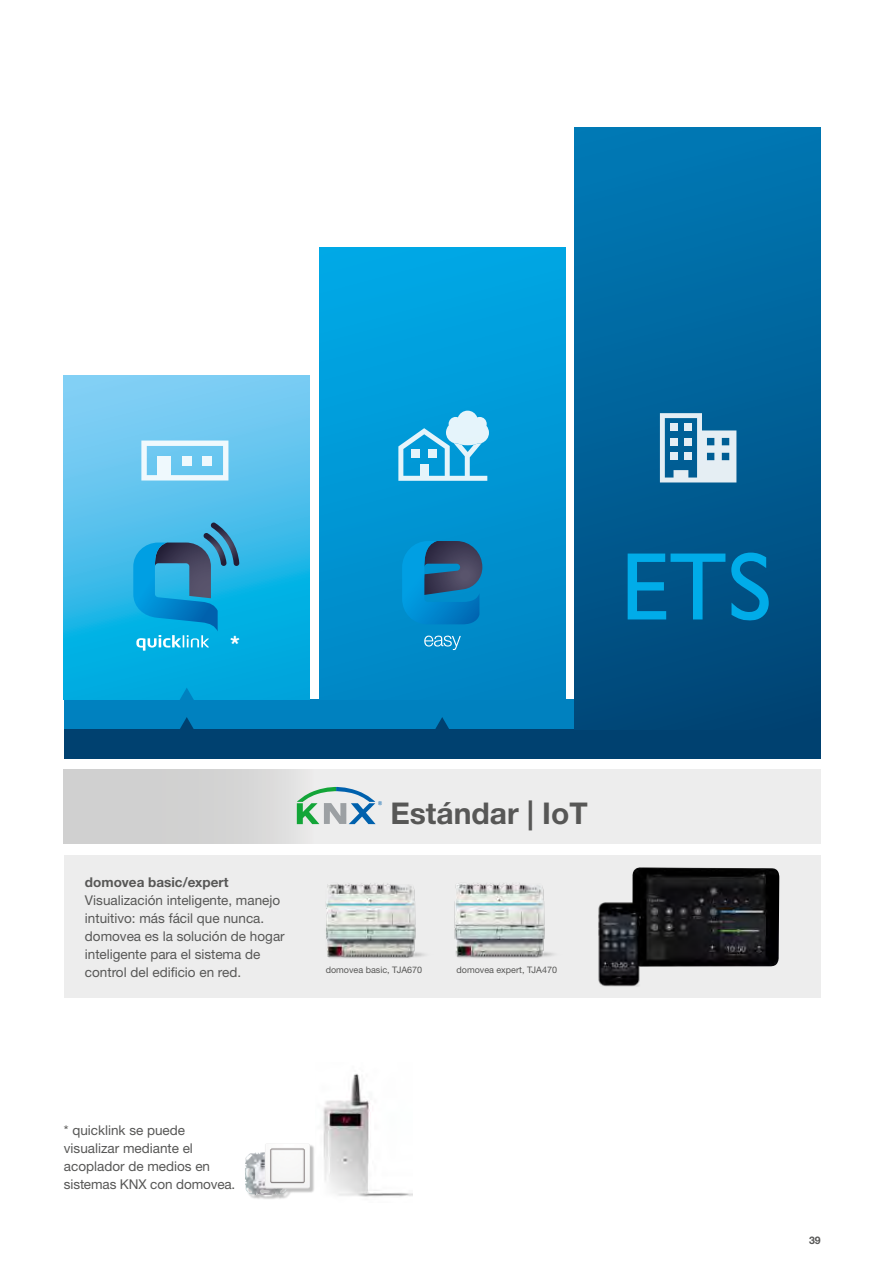
<style>
.page{position:relative;width:893px;height:1263px;background:#fff}
.page>*{position:absolute;margin:0;border:0;box-sizing:border-box;transform-origin:0 0}
.t1{font:700 30px "Helvetica Neue LTW1 G";color:#575756}
.t2{font:700 24px "Helvetica Neue LTW1 G";color:#fff}
.t3{font:13.5px/18px "Helvetica Neue LTW1 G";color:#575756}
.t4{font:700 13.5px "Helvetica Neue LTW1 G";color:#575756}
.t5{font:700 10.5px "Helvetica Neue LTW1 G";color:#575756}
.t6{font:9px "Helvetica Neue LTW1 G";color:#575756}
</style>
<div class="page">
<img style="left:323px;top:1073px;width:90px;height:124px">
<div style="left:246px;top:1144px;width:69px;height:56px;background:#000;opacity:.25"></div>
<img style="left:245px;top:1152px;width:42px;height:43px">
<img style="left:265px;top:1144px;width:45px;height:44px">
<div style="left:64px;top:769px;width:757px;height:75px;background:#ededed"></div>
<div style="left:64px;top:769px;width:250px;height:75px;background:linear-gradient(to right,#cbcbcb,#dfdfde)"></div>
<div style="left:64px;top:729px;width:757px;height:29px;background:#004170"></div>
<div style="left:64px;top:699px;width:511px;height:30px;background:#0081bf"></div>
<svg style="left:64px;top:375px;width:246px;height:325px;background:#42bcea"></svg>
<svg style="left:319px;top:247px;width:246px;height:452px;background:#0097d5"></svg>
<div style="left:575px;top:128px;width:246px;height:601px;background:linear-gradient(to bottom,#007ab6,#004677)"></div>
<svg style="left:180px;top:717px;width:14px;height:12px"></svg>
<svg style="left:180px;top:688px;width:14px;height:12px"></svg>
<svg style="left:435px;top:717px;width:14px;height:12px"></svg>
<svg style="left:133px;top:522px;width:106px;height:129px;background:#249bcb"></svg>
<svg style="left:402px;top:541px;width:80px;height:83px;background:#1671a6"></svg>
<svg style="left:424px;top:636px;width:37px;height:14px"></svg>
<svg style="left:628px;top:553px;width:97px;height:66px;background:#0072a9"></svg>
<svg style="left:731px;top:553px;width:38px;height:67px;background:#0079b1"></svg>
<svg style="left:398px;top:411px;width:91px;height:70px;background:#5fbee5"></svg>
<svg style="left:141px;top:440px;width:87px;height:40px"></svg>
<svg style="left:660px;top:413px;width:76px;height:69px;background:#81afca"></svg>
<div style="left:711px;top:470px;width:14px;height:7px;background:#e5eef3"></div>
<svg style="left:297px;top:787px;width:85px;height:37px"></svg>
<div style="left:64px;top:855px;width:757px;height:142px;background:#ededed"></div>
<img style="left:326px;top:883px;width:99px;height:76px">
<img style="left:454px;top:883px;width:100px;height:75px">
<img style="left:632px;top:867px;width:147px;height:100px">
<img style="left:598px;top:902px;width:49px;height:85px">
<h2 class="t2" style="left:230px;top:630px;width:11px">*</h2>
<p class="t4" style="left:85px;top:874px;width:145px">domovea basic/expert</p>
<p class="t3" style="left:85px;top:891px;width:201px">Visualización inteligente, manejo intuitivo: más fácil que nunca. domovea es la solución de hogar inteligente para el sistema de control del edificio en red.</p>
<h1 class="t1" style="left:390px;top:795px;width:199px">Estándar | IoT</h1>
<p class="t6" style="left:326px;top:964px;width:98px">domovea basic, TJA670</p>
<p class="t6" style="left:457px;top:964px;width:102px">domovea expert, TJA470</p>
<p class="t3" style="left:64px;top:1121px;width:173px">* quicklink se puede visualizar mediante el acoplador de medios en sistemas KNX con domovea.</p>
<p class="t5" style="left:809px;top:1233px;width:13px">39</p>
</div>
